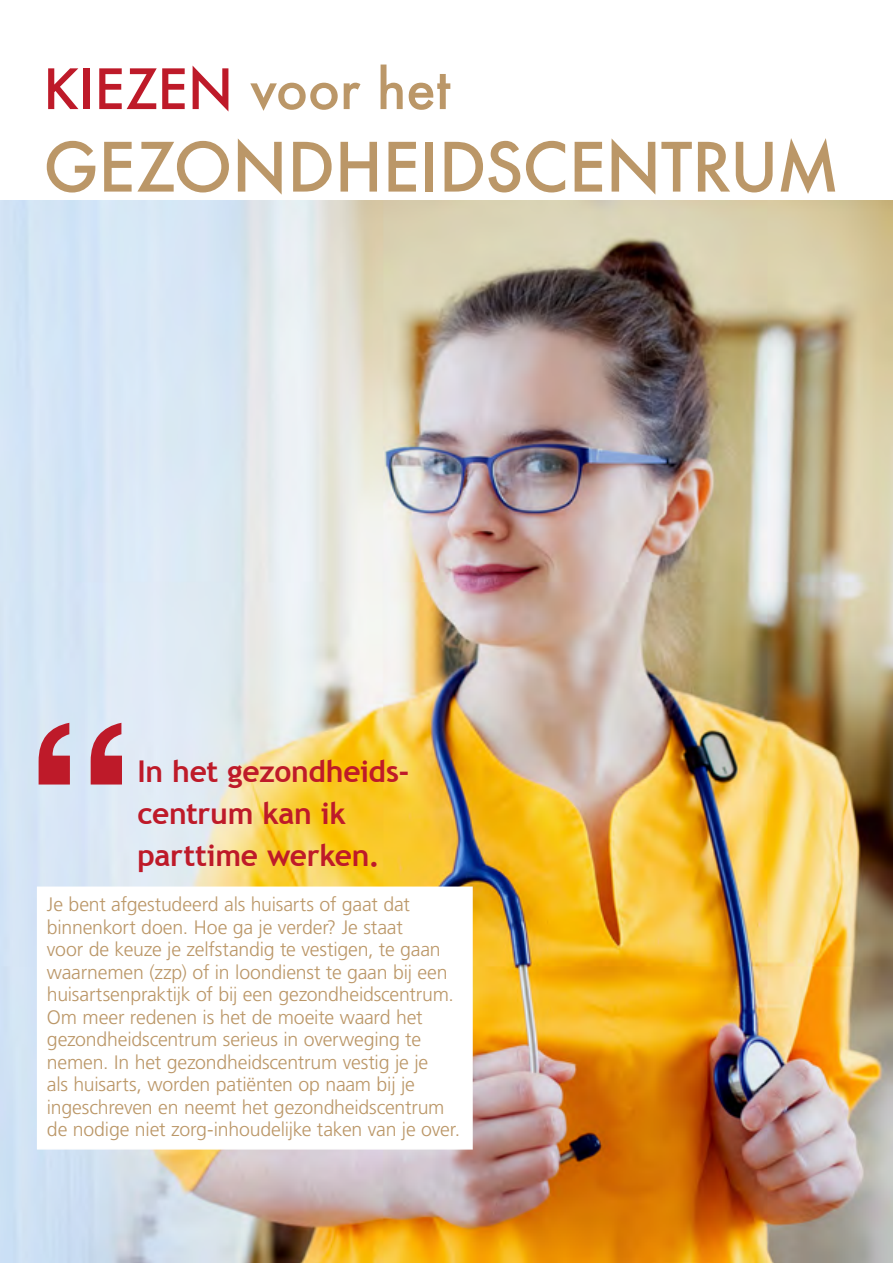
<style>
.page{position:relative;width:893px;height:1263px;background:#fff}
.page>*{position:absolute;margin:0;border:0;box-sizing:border-box;transform-origin:0 0}
.t1{font:700 225px "Helvetica";color:#be1a29}
.t2{font:500 66px "Futura";letter-spacing:-.01em;color:#bb9768}
.t3{font:500 54px "Futura";letter-spacing:-.005em;color:#bb9768}
.t4{font:700 30px/42px "Trebuchet MS";letter-spacing:-.01em;color:#be1a29}
.t5{font:300 19.5px/22.5px "Frutiger LT";letter-spacing:-.01em;color:#bb9768}
.s1{color:#be1a29}
</style>
<div class="page">
<img style="left:1px;top:201px;width:892px;height:1062px">
<div style="left:37px;top:886px;width:436px;height:263px;background:#fff;border:2px solid #fff"></div>
<h3 class="t3" style="left:43px;top:52px;width:409px"><span class="s1">KIEZEN</span> voor het</h3>
<h2 class="t2" style="left:43px;top:122px;width:798px">GEZONDHEIDSCENTRUM</h2>
<h1 class="t1" style="left:23px;top:625px;width:114px">“</h1>
<h3 class="t4" style="left:137px;top:750px;width:273px">In het gezondheids&shy;centrum kan ik parttime werken.</h3>
<p class="t5" style="left:47px;top:893px;width:415px">Je bent afgestudeerd als huisarts of gaat dat binnenkort doen. Hoe ga je verder? Je staat<br>voor de keuze je zelfstandig te vestigen, te gaan waarnemen (zzp) of in loondienst te gaan bij een huisartsenpraktijk of bij een gezondheidscentrum.<br>Om meer redenen is het de moeite waard het gezondheidscentrum serieus in overweging te nemen. In het gezondheidscentrum vestig je je<br>als huisarts, worden patiënten op naam bij je ingeschreven en neemt het gezondheidscentrum de nodige niet zorg-inhoudelijke taken van je over.</p>
</div>
